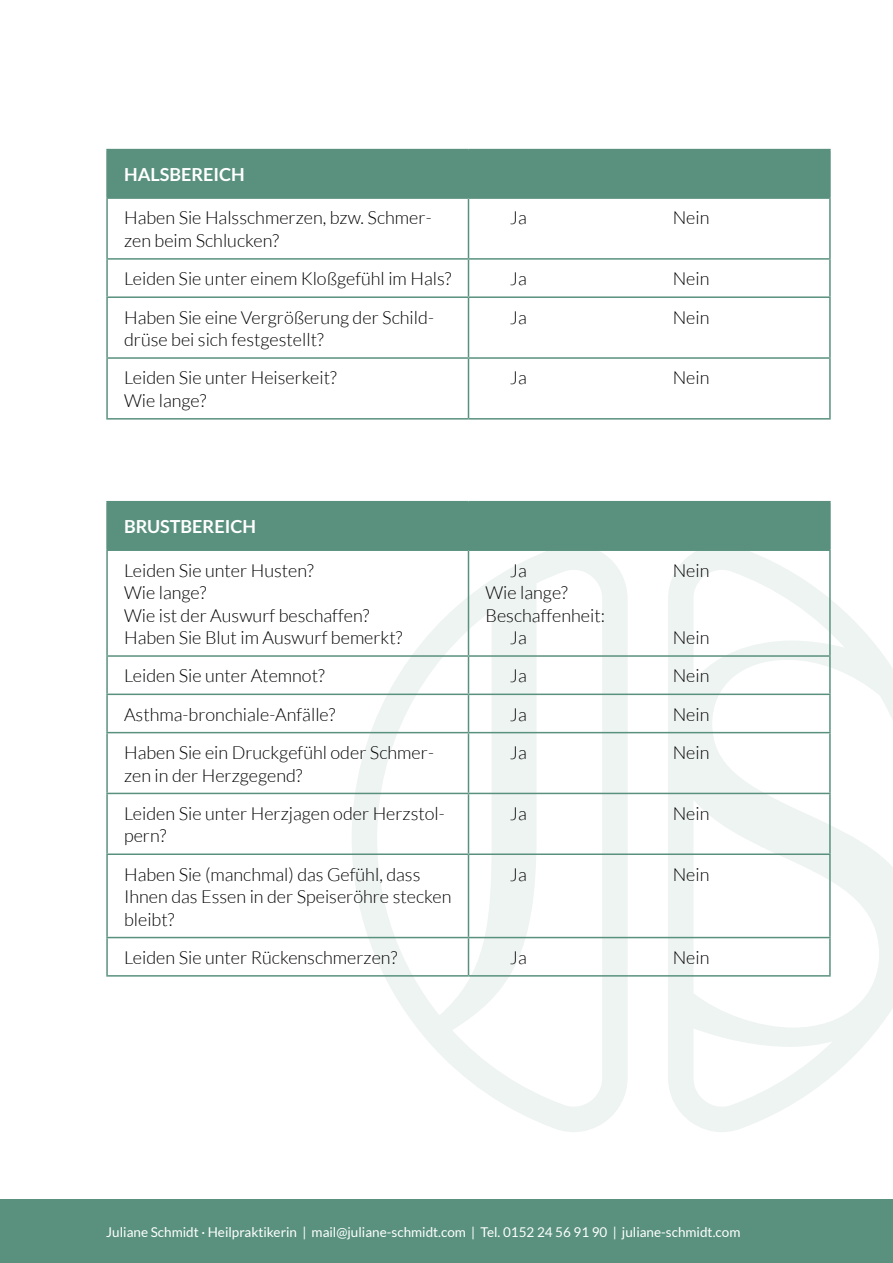
<style>
.page{position:relative;width:893px;height:1263px;background:#fff}
.page>*{position:absolute;margin:0;border:0;box-sizing:border-box;transform-origin:0 0}
.t1{font:300 18px/22.5px "Lato";color:#000}
.t2{font:700 18px "Lato";color:#fff}
.t3{font:13.5px "Lato";color:#fff}
</style>
<div class="page">
<div style="left:0;top:1199px;width:893px;height:64px;background:#59917e"></div>
<svg style="left:352px;top:551px;width:276px;height:581px"></svg>
<svg style="left:668px;top:551px;width:225px;height:581px"></svg>
<div style="left:108px;top:150px;width:721px;height:47px;background:#59917e"></div>
<hr style="left:106px;top:199px;width:2px;height:59px;background:#59917e">
<hr style="left:468px;top:199px;width:1px;height:59px;background:#59917e">
<hr style="left:829px;top:199px;width:2px;height:59px;background:#59917e">
<hr style="left:106px;top:258px;width:362px;height:2px;background:#59917e">
<hr style="left:106px;top:260px;width:2px;height:36px;background:#59917e">
<hr style="left:468px;top:258px;width:363px;height:2px;background:#59917e">
<hr style="left:468px;top:260px;width:1px;height:36px;background:#59917e">
<hr style="left:829px;top:260px;width:2px;height:36px;background:#59917e">
<hr style="left:106px;top:296px;width:362px;height:2px;background:#59917e">
<hr style="left:106px;top:298px;width:2px;height:59px;background:#59917e">
<hr style="left:468px;top:296px;width:363px;height:2px;background:#59917e">
<hr style="left:468px;top:298px;width:1px;height:59px;background:#59917e">
<hr style="left:829px;top:298px;width:2px;height:59px;background:#59917e">
<hr style="left:106px;top:357px;width:362px;height:2px;background:#59917e">
<hr style="left:106px;top:359px;width:2px;height:59px;background:#59917e">
<hr style="left:468px;top:357px;width:363px;height:2px;background:#59917e">
<hr style="left:468px;top:359px;width:1px;height:59px;background:#59917e">
<hr style="left:829px;top:359px;width:2px;height:59px;background:#59917e">
<hr style="left:106px;top:418px;width:362px;height:2px;background:#59917e">
<hr style="left:468px;top:418px;width:363px;height:2px;background:#59917e">
<hr style="left:106px;top:149px;width:362px;height:1px;background:#59917e">
<hr style="left:106px;top:150px;width:2px;height:47px;background:#59917e">
<hr style="left:468px;top:149px;width:363px;height:1px;background:#59917e">
<hr style="left:468px;top:150px;width:1px;height:47px;background:#59917e">
<hr style="left:829px;top:150px;width:2px;height:47px;background:#59917e">
<hr style="left:106px;top:197px;width:362px;height:2px;background:#59917e">
<hr style="left:468px;top:197px;width:363px;height:2px;background:#59917e">
<div style="left:108px;top:502px;width:721px;height:47px;background:#59917e"></div>
<hr style="left:106px;top:551px;width:2px;height:104px;background:#59917e">
<hr style="left:468px;top:551px;width:1px;height:104px;background:#59917e">
<hr style="left:829px;top:551px;width:2px;height:104px;background:#59917e">
<hr style="left:106px;top:655px;width:362px;height:2px;background:#59917e">
<hr style="left:106px;top:657px;width:2px;height:36px;background:#59917e">
<hr style="left:468px;top:655px;width:363px;height:2px;background:#59917e">
<hr style="left:468px;top:657px;width:1px;height:36px;background:#59917e">
<hr style="left:829px;top:657px;width:2px;height:36px;background:#59917e">
<hr style="left:106px;top:693px;width:362px;height:2px;background:#59917e">
<hr style="left:106px;top:695px;width:2px;height:37px;background:#59917e">
<hr style="left:468px;top:693px;width:363px;height:2px;background:#59917e">
<hr style="left:468px;top:695px;width:1px;height:37px;background:#59917e">
<hr style="left:829px;top:695px;width:2px;height:37px;background:#59917e">
<hr style="left:106px;top:732px;width:362px;height:1px;background:#59917e">
<hr style="left:106px;top:733px;width:2px;height:60px;background:#59917e">
<hr style="left:468px;top:732px;width:363px;height:1px;background:#59917e">
<hr style="left:468px;top:733px;width:1px;height:60px;background:#59917e">
<hr style="left:829px;top:733px;width:2px;height:60px;background:#59917e">
<hr style="left:106px;top:793px;width:362px;height:1px;background:#59917e">
<hr style="left:106px;top:794px;width:2px;height:59px;background:#59917e">
<hr style="left:468px;top:793px;width:363px;height:1px;background:#59917e">
<hr style="left:468px;top:794px;width:1px;height:59px;background:#59917e">
<hr style="left:829px;top:794px;width:2px;height:59px;background:#59917e">
<hr style="left:106px;top:853px;width:362px;height:2px;background:#59917e">
<hr style="left:106px;top:855px;width:2px;height:82px;background:#59917e">
<hr style="left:468px;top:853px;width:363px;height:2px;background:#59917e">
<hr style="left:468px;top:855px;width:1px;height:82px;background:#59917e">
<hr style="left:829px;top:855px;width:2px;height:82px;background:#59917e">
<hr style="left:106px;top:937px;width:362px;height:1px;background:#59917e">
<hr style="left:106px;top:938px;width:2px;height:37px;background:#59917e">
<hr style="left:468px;top:937px;width:363px;height:1px;background:#59917e">
<hr style="left:468px;top:938px;width:1px;height:37px;background:#59917e">
<hr style="left:829px;top:938px;width:2px;height:37px;background:#59917e">
<hr style="left:106px;top:975px;width:362px;height:1px;background:#59917e">
<hr style="left:468px;top:975px;width:363px;height:1px;background:#59917e">
<hr style="left:106px;top:501px;width:362px;height:1px;background:#59917e">
<hr style="left:106px;top:502px;width:2px;height:47px;background:#59917e">
<hr style="left:468px;top:501px;width:363px;height:1px;background:#59917e">
<hr style="left:468px;top:502px;width:1px;height:47px;background:#59917e">
<hr style="left:829px;top:502px;width:2px;height:47px;background:#59917e">
<hr style="left:106px;top:549px;width:362px;height:2px;background:#59917e">
<hr style="left:468px;top:549px;width:363px;height:2px;background:#59917e">
<p class="t2" style="left:124px;top:164px;width:122px">HALSBEREICH</p>
<p class="t1" style="left:124px;top:207px;width:309px">Haben Sie Halsschmerzen, bzw. Schmer&shy;zen beim Schlucken?</p>
<p class="t1" style="left:510px;top:207px;width:18px">Ja</p>
<p class="t1" style="left:673px;top:207px;width:38px">Nein</p>
<p class="t1" style="left:124px;top:268px;width:329px">Leiden Sie unter einem Kloßgefühl im Hals?</p>
<p class="t1" style="left:510px;top:268px;width:18px">Ja</p>
<p class="t1" style="left:673px;top:268px;width:38px">Nein</p>
<p class="t1" style="left:124px;top:306px;width:311px">Haben Sie eine Vergrößerung der Schild&shy;drüse bei sich festgestellt?</p>
<p class="t1" style="left:510px;top:306px;width:18px">Ja</p>
<p class="t1" style="left:673px;top:306px;width:38px">Nein</p>
<p class="t1" style="left:124px;top:367px;width:214px">Leiden Sie unter Heiserkeit?<br>Wie lange?</p>
<p class="t1" style="left:510px;top:367px;width:18px">Ja</p>
<p class="t1" style="left:673px;top:367px;width:38px">Nein</p>
<p class="t2" style="left:124px;top:516px;width:133px">BRUSTBEREICH</p>
<p class="t1" style="left:124px;top:559px;width:280px">Leiden Sie unter Husten?<br>Wie lange?<br>Wie ist der Auswurf beschaffen?<br>Haben Sie Blut im Auswurf bemerkt?</p>
<p class="t1" style="left:510px;top:559px;width:18px">Ja</p>
<p class="t1" style="left:673px;top:559px;width:38px">Nein</p>
<p class="t1" style="left:485px;top:581px;width:84px">Wie lange?</p>
<p class="t1" style="left:485px;top:604px;width:121px">Beschaffenheit:</p>
<p class="t1" style="left:510px;top:626px;width:18px">Ja</p>
<p class="t1" style="left:673px;top:626px;width:38px">Nein</p>
<p class="t1" style="left:124px;top:665px;width:202px">Leiden Sie unter Atemnot?</p>
<p class="t1" style="left:510px;top:665px;width:18px">Ja</p>
<p class="t1" style="left:673px;top:665px;width:38px">Nein</p>
<p class="t1" style="left:124px;top:703px;width:213px">Asthma-bronchiale-Anfälle?</p>
<p class="t1" style="left:510px;top:703px;width:18px">Ja</p>
<p class="t1" style="left:673px;top:703px;width:38px">Nein</p>
<p class="t1" style="left:124px;top:741px;width:311px">Haben Sie ein Druckgefühl oder Schmer&shy;zen in der Herzgegend?</p>
<p class="t1" style="left:510px;top:741px;width:18px">Ja</p>
<p class="t1" style="left:673px;top:741px;width:38px">Nein</p>
<p class="t1" style="left:124px;top:802px;width:322px">Leiden Sie unter Herzjagen oder Herzstol&shy;pern?</p>
<p class="t1" style="left:510px;top:802px;width:18px">Ja</p>
<p class="t1" style="left:673px;top:802px;width:38px">Nein</p>
<p class="t1" style="left:124px;top:863px;width:329px">Haben Sie (manchmal) das Gefühl, dass<br>Ihnen das Essen in der Speiseröhre stecken bleibt?</p>
<p class="t1" style="left:510px;top:863px;width:18px">Ja</p>
<p class="t1" style="left:673px;top:863px;width:38px">Nein</p>
<p class="t1" style="left:124px;top:946px;width:275px">Leiden Sie unter Rückenschmerzen?</p>
<p class="t1" style="left:510px;top:946px;width:18px">Ja</p>
<p class="t1" style="left:673px;top:946px;width:38px">Nein</p>
<p class="t3" style="left:106px;top:1225px;width:636px">Juliane Schmidt · Heilpraktikerin | mail@juliane-schmidt.com | Tel. 0152 24 56 91 90 | juliane-schmidt.com</p>
</div>
